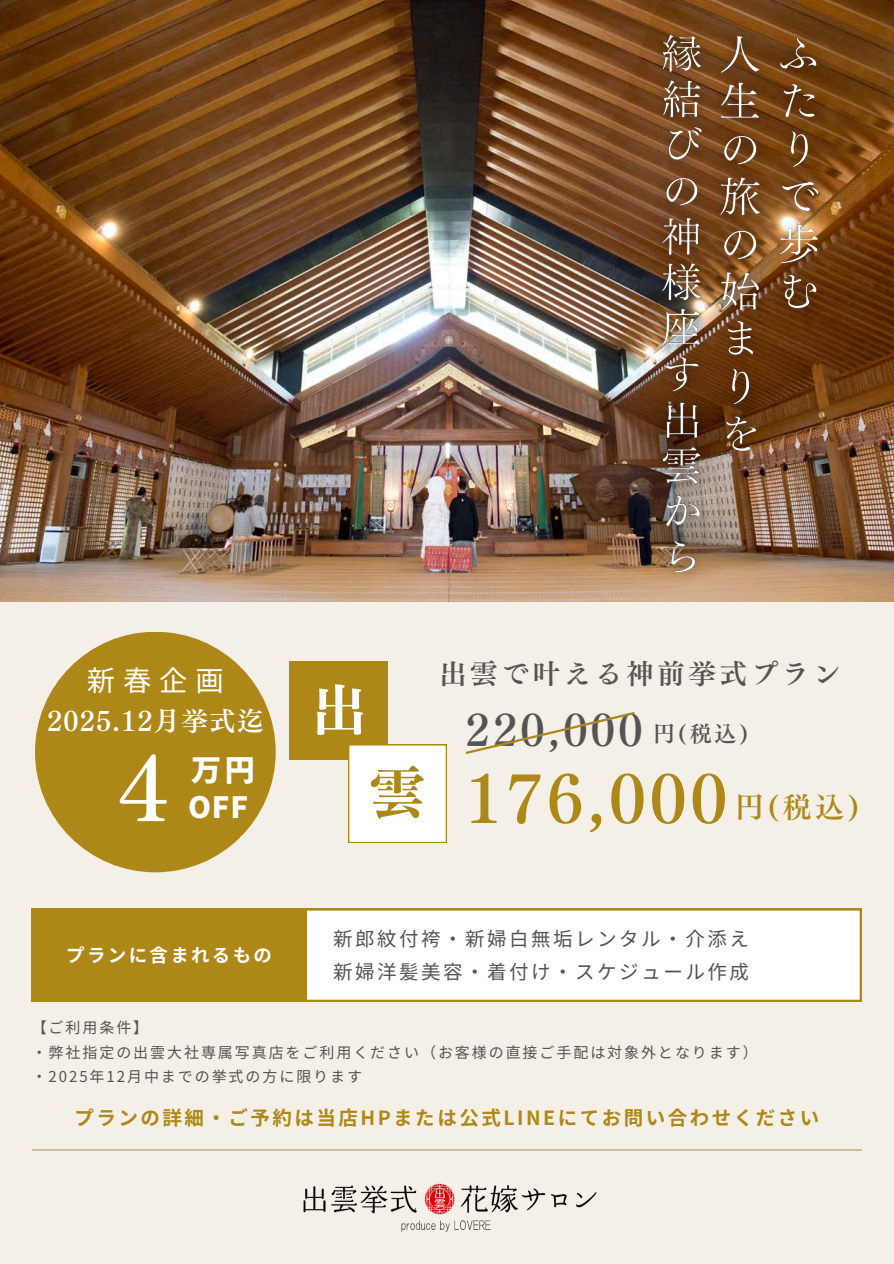
<style>
.page{position:relative;width:894px;height:1264px;background:#fff}
.page>*{position:absolute;margin:0;border:0;box-sizing:border-box;transform-origin:0 0}
.t1{font:87px "Canva Tsuku Min Pr 6 N B";color:#fff}
.t2{font:64.5px "Canva Tsuku Min Pr 6 N B";letter-spacing:.06em;color:#ad8819}
.t3{font:56.1px "Tsuku Min Pr 6 N E";color:#fff}
.t4{font:56.1px "Tsuku Min Pr 6 N E";color:#ad8819}
.t5{font:42.45px "Canva Tsuku Min Pr 6 N B";letter-spacing:.08em;color:#545454}
.t6{font:900 30px "Noto Sans JP";color:#fff}
.t7{font:900 29.25px "Noto Sans JP";color:#fff}
.t8{font:28.8px "Canva Tsuku Min Pr 6 N B";color:#ad8819}
.t9{font:28.35px "Noto Sans JP";color:#fff}
.t10{font:27.6px "Canva Tsuku Min Pr 6 N B";letter-spacing:.125em;color:#545454}
.t11{font:26.55px "Canva Tsuku Min Pr 6 N B";letter-spacing:.045em;color:#fff}
.t12{font:21.9px "Canva Tsuku Min Pr 6 N B";color:#545454}
.t13{font:19.5px "Noto Sans JP";letter-spacing:.13em;color:#545454}
.t14{font:700 19.5px "Noto Sans JP";letter-spacing:.13em;color:#ad8819}
.t15{font:700 18.45px "Noto Sans JP";letter-spacing:.13em;color:#fff}
.t16{font:15px "Noto Sans JP";letter-spacing:.13em;color:#545454}
</style>
<div class="page">
<div style="left:0;top:0;width:893px;height:1263px;background:#f4efe7"></div>
<hr style="left:32px;top:1149px;width:829px;height:1px;background:#af9b60">
<div style="left:289px;top:661px;width:99px;height:98px;background:#ad8819"></div>
<div style="left:348px;top:744px;width:98px;height:99px;background:#fff"></div>
<div style="left:35px;top:631px;width:240px;height:241px;background:#ad8819;border-radius:50%"></div>
<svg style="left:465px;top:712px;width:170px;height:42px"></svg>
<div style="left:32px;top:908px;width:829px;height:93px;background:#fff"></div>
<div style="left:32px;top:908px;width:274px;height:92px;background:#ad8819"></div>
<img style="left:303px;top:1183px;width:294px;height:49px">
<img style="left:0;top:0;width:893px;height:601px">
<img style="left:642px;top:16px;width:195px;height:577px">
<h5 class="t9" style="left:87px;top:658px;width:139px">新春企画</h5>
<p class="t11" style="left:47px;top:707px;width:218px">2025.12月挙式迄</p>
<h5 class="t1" style="left:118px;top:744px;width:51px">4</h5>
<h4 class="t6" style="left:191px;top:746px;width:65px">万円</h4>
<p class="t7" style="left:188px;top:784px;width:62px">OFF</p>
<h1 class="t15" style="left:66px;top:940px;width:207px">プランに含まれるもの</h1>
<h6 class="t3" style="left:311px;top:681px;width:58px">出</h6>
<p class="t4" style="left:369px;top:764px;width:58px">雲</p>
<p class="t10" style="left:439px;top:659px;width:403px">出雲で叶える神前挙式プラン</p>
<p class="t5" style="left:465px;top:708px;width:179px">220,000</p>
<p class="t12" style="left:653px;top:722px;width:97px">円(税込)</p>
<h2 class="t2" style="left:465px;top:766px;width:263px">176,000</h2>
<p class="t8" style="left:734px;top:793px;width:126px">円(税込)</p>
<h5 class="t13" style="left:333px;top:923px;width:417px">新郎紋付袴・新婦白無垢レンタル・介添え</h5>
<p class="t13" style="left:333px;top:956px;width:417px">新婦洋髪美容・着付け・スケジュール作成</p>
<p class="t16" style="left:32px;top:1015px;width:118px">【ご利用条件】</p>
<p class="t16" style="left:32px;top:1040px;width:727px">・弊社指定の出雲大社専属写真店をご利用ください（お客様の直接ご手配は対象外となります）</p>
<p class="t16" style="left:32px;top:1065px;width:332px">・2025年12月中までの挙式の方に限ります</p>
<p class="t14" style="left:74px;top:1102px;width:746px">プランの詳細・ご予約は当店HPまたは公式LINEにてお問い合わせください</p>
</div>
